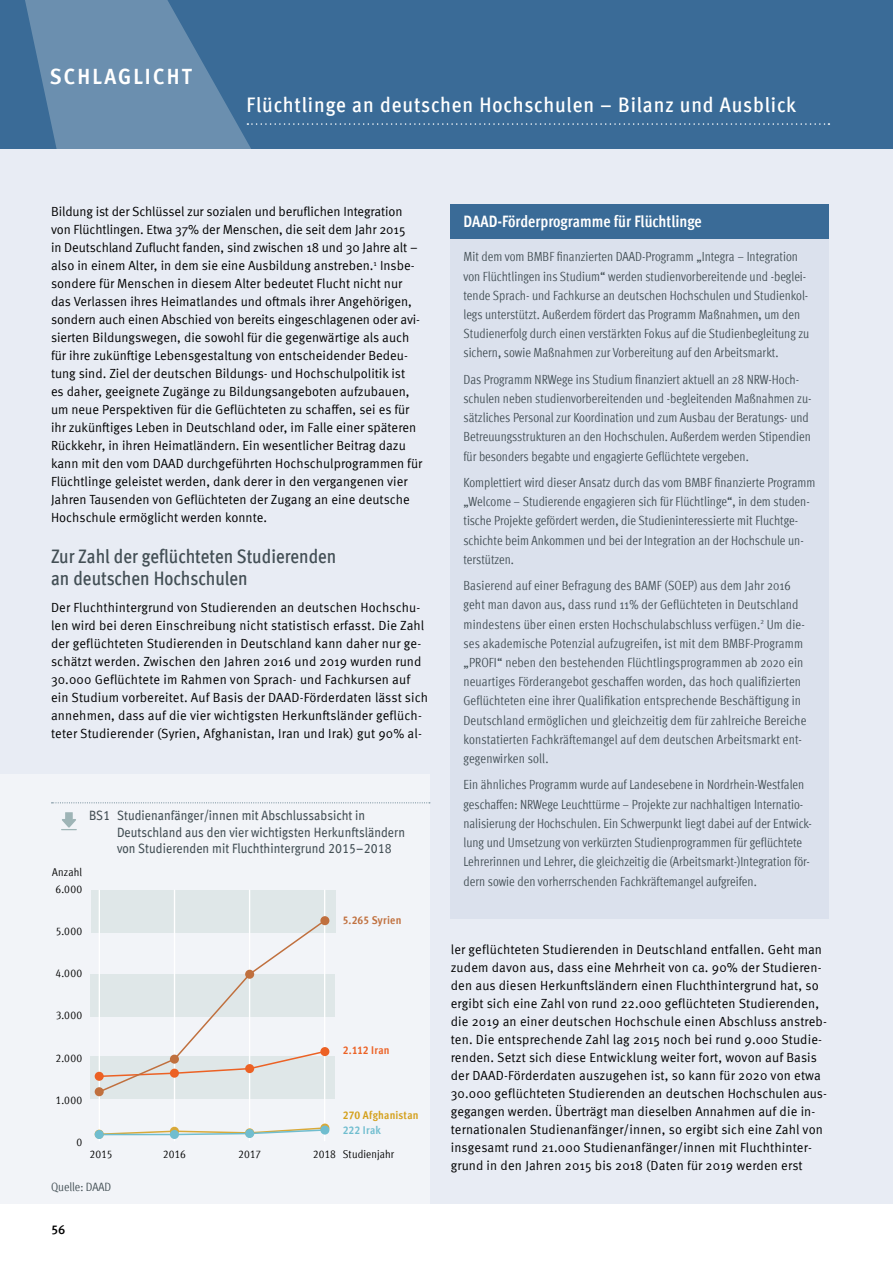
<style>
.page{position:relative;width:893px;height:1263px;background:#fff}
.page>*{position:absolute;margin:0;border:0;box-sizing:border-box;transform-origin:0 0}
.t1{font:700 condensed 22.05px "Meta OT";letter-spacing:.09em;color:#fff;scale:1.05 1}
.t2{font:500 condensed 21px "Meta OT";letter-spacing:.04em;color:#fff;scale:1.05 1}
.t3{font:500 condensed 19.5px/22.5px "Meta OT";color:#434f55}
.t4{font:700 condensed 16.5px "Meta OT";color:#fff}
.t5{font:condensed 13.5px/16.5px "Meta OT";letter-spacing:.005em;color:#434f55}
.t6{font:13.2px/18px "Meta OT";color:#000}
.t7{font:condensed 13.2px/19.2px "Meta OT";color:#434f55}
.t8{font:500 12.75px "Meta OT";color:#000}
.t9{font:condensed 12px "Meta OT";letter-spacing:-.005em;color:#434f55}
.t10{font:condensed 11.25px "Meta OT";letter-spacing:.015em;color:#000}
.t11{font:700 condensed 11.25px "Meta OT";letter-spacing:.015em;color:#d4a01c}
.t12{font:700 condensed 11.25px "Meta OT";letter-spacing:.015em;color:#c0703e}
.t13{font:700 condensed 11.25px "Meta OT";letter-spacing:.01em;color:#ec6124}
.t14{font:700 condensed 11.25px "Meta OT";letter-spacing:.01em;color:#70bdcf}
</style>
<div class="page">
<div style="left:0;top:0;width:893px;height:1203px;background:#e8ecf4"></div>
<div style="left:0;top:0;width:893px;height:149px;background:#3a6b97"></div>
<svg style="left:25px;top:0;width:805px;height:149px"></svg>
<svg style="left:247px;top:123px;width:582px;height:2px"></svg>
<div style="left:451px;top:213px;width:378px;height:706px;background:#dbe1ed"></div>
<div style="left:451px;top:204px;width:378px;height:34px;background:#3a6b97"></div>
<div style="left:0;top:774px;width:429px;height:429px;background:#f2f4f8"></div>
<svg style="left:61px;top:812px;width:16px;height:18px"></svg>
<svg style="left:52px;top:802px;width:378px;height:1px"></svg>
<div style="left:91px;top:890px;width:244px;height:42px;background:#dfe7e8"></div>
<div style="left:91px;top:1057px;width:244px;height:42px;background:#dfe7e8"></div>
<div style="left:91px;top:974px;width:244px;height:42px;background:#dfe7e8"></div>
<hr style="left:174px;top:890px;width:1px;height:251px;background:#fff">
<hr style="left:99px;top:890px;width:1px;height:251px;background:#fff">
<hr style="left:324px;top:890px;width:1px;height:251px;background:#fff">
<hr style="left:249px;top:890px;width:1px;height:251px;background:#fff">
<svg style="left:98px;top:1126px;width:228px;height:10px"></svg>
<svg style="left:97px;top:923px;width:230px;height:168px"></svg>
<div style="left:170px;top:1127px;width:9px;height:9px;background:#d9a939;border-radius:50%"></div>
<svg style="left:320px;top:1123px;width:9px;height:9px"></svg>
<div style="left:95px;top:1130px;width:9px;height:9px;background:#70bdcf;border-radius:50%"></div>
<div style="left:170px;top:1130px;width:9px;height:9px;background:#70bdcf;border-radius:50%"></div>
<div style="left:245px;top:1129px;width:9px;height:9px;background:#70bdcf;border-radius:50%"></div>
<div style="left:320px;top:1125px;width:9px;height:9px;background:#70bdcf;border-radius:50%"></div>
<div style="left:95px;top:1072px;width:9px;height:9px;background:#ec6124;border-radius:50%"></div>
<div style="left:170px;top:1069px;width:9px;height:9px;background:#ec6124;border-radius:50%"></div>
<div style="left:245px;top:1064px;width:9px;height:9px;background:#ec6124;border-radius:50%"></div>
<div style="left:320px;top:1047px;width:9px;height:9px;background:#ec6124;border-radius:50%"></div>
<div style="left:95px;top:1087px;width:9px;height:9px;background:#c0703e;border-radius:50%"></div>
<div style="left:170px;top:1054px;width:9px;height:10px;background:#c0703e;border-radius:50%"></div>
<div style="left:245px;top:970px;width:9px;height:9px;background:#c0703e;border-radius:50%"></div>
<div style="left:320px;top:916px;width:9px;height:9px;background:#c0703e;border-radius:50%"></div>
<h1 class="t1" style="left:50px;top:63px;width:137px">SCHLAGLICHT</h1>
<h2 class="t2" style="left:247px;top:92px;width:525px">Flüchtlinge an deutschen Hochschulen – Bilanz und Ausblick</h2>
<p class="t6" style="left:51px;top:203px;width:373px">Bildung ist der Schlüssel zur sozialen und beruflichen Integration von Flüchtlingen. Etwa 37% der Menschen, die seit dem Jahr 2015<br>in Deutschland Zuflucht fanden, sind zwischen 18 und 30 Jahre alt – also in einem Alter, in dem sie eine Ausbildung anstreben.<sup>1</sup> Insbe&shy;sondere für Menschen in diesem Alter bedeutet Flucht nicht nur das Verlassen ihres Heimatlandes und oftmals ihrer Angehörigen, sondern auch einen Abschied von bereits eingeschlagenen oder avi&shy;sierten Bildungswegen, die sowohl für die gegenwärtige als auch für ihre zukünftige Lebensgestaltung von entscheidender Bedeu&shy;tung sind. Ziel der deutschen Bildungs- und Hochschulpolitik ist<br>es daher, geeignete Zugänge zu Bildungsangeboten aufzubauen, um neue Perspektiven für die Geflüchteten zu schaffen, sei es für ihr zukünftiges Leben in Deutschland oder, im Falle einer späteren Rückkehr, in ihren Heimatländern. Ein wesentlicher Beitrag dazu kann mit den vom DAAD durchgeführten Hochschulprogrammen für Flüchtlinge geleistet werden, dank derer in den vergangenen vier Jahren Tausenden von Geflüchteten der Zugang an eine deutsche Hochschule ermöglicht werden konnte.</p>
<h3 class="t3" style="left:51px;top:544px;width:287px">Zur Zahl der geflüchteten Studierenden an deutschen Hochschulen</h3>
<p class="t6" style="left:51px;top:599px;width:379px">Der Fluchthintergrund von Studierenden an deutschen Hochschu&shy;len wird bei deren Einschreibung nicht statistisch erfasst. Die Zahl der geflüchteten Studierenden in Deutschland kann daher nur ge&shy;schätzt werden. Zwischen den Jahren 2016 und 2019 wurden rund 30.000 Geflüchtete im Rahmen von Sprach- und Fachkursen auf ein Studium vorbereitet. Auf Basis der DAAD-Förderdaten lässt sich annehmen, dass auf die vier wichtigsten Herkunftsländer geflüch&shy;teter Studierender (Syrien, Afghanistan, Iran und Irak) gut 90% al-</p>
<p class="t10" style="left:52px;top:865px;width:32px">Anzahl</p>
<p class="t10" style="left:56px;top:882px;width:28px">6.000</p>
<p class="t10" style="left:56px;top:924px;width:28px">5.000</p>
<p class="t10" style="left:56px;top:966px;width:28px">4.000</p>
<p class="t10" style="left:56px;top:1008px;width:28px">3.000</p>
<p class="t10" style="left:56px;top:1051px;width:28px">2.000</p>
<p class="t10" style="left:56px;top:1093px;width:28px">1.000</p>
<p class="t10" style="left:76px;top:1135px;width:7px">0</p>
<p class="t5" style="left:117px;top:807px;width:289px;text-indent:-28px">BS1 Studienanfänger/innen mit Abschlussabsicht in<br>Deutschland aus den vier wichtigsten Herkunftsländern von Studierenden mit Fluchthintergrund 2015–2018</p>
<p class="t12" style="left:343px;top:913px;width:60px">5.265 Syrien</p>
<p class="t13" style="left:343px;top:1043px;width:48px">2.112 Iran</p>
<p class="t11" style="left:343px;top:1108px;width:77px">270 Afghanistan</p>
<p class="t14" style="left:343px;top:1123px;width:40px">222 Irak</p>
<p class="t10" style="left:90px;top:1147px;width:25px">2015</p>
<p class="t10" style="left:163px;top:1147px;width:25px">2016</p>
<p class="t10" style="left:238px;top:1147px;width:25px">2017</p>
<p class="t10" style="left:313px;top:1147px;width:83px">2018 Studienjahr</p>
<p class="t9" style="left:51px;top:1179px;width:62px">Quelle: DAAD</p>
<p class="t8" style="left:51px;top:1222px;width:16px">56</p>
<p class="t4" style="left:463px;top:211px;width:240px">DAAD-Förderprogramme für Flüchtlinge</p>
<p class="t7" style="left:463px;top:247px;width:347px">Mit dem vom BMBF finanzierten DAAD-Programm „Integra – Integration von Flüchtlingen ins Studium“ werden studienvorbereitende und -beglei&shy;tende Sprach- und Fachkurse an deutschen Hochschulen und Studienkol&shy;legs unterstützt. Außerdem fördert das Programm Maßnahmen, um den Studienerfolg durch einen verstärkten Fokus auf die Studienbegleitung zu sichern, sowie Maßnahmen zur Vorbereitung auf den Arbeitsmarkt.</p>
<p class="t7" style="left:463px;top:369px;width:350px">Das Programm NRWege ins Studium finanziert aktuell an 28 NRW-Hoch&shy;schulen neben studienvorbereitenden und -begleitenden Maßnahmen zu&shy;sätzliches Personal zur Koordination und zum Ausbau der Beratungs- und Betreuungsstrukturen an den Hochschulen. Außerdem werden Stipendien für besonders begabte und engagierte Geflüchtete vergeben.</p>
<p class="t7" style="left:463px;top:473px;width:353px">Komplettiert wird dieser Ansatz durch das vom BMBF finanzierte Programm „Welcome – Studierende engagieren sich für Flüchtlinge“, in dem studen&shy;tische Projekte gefördert werden, die Studieninteressierte mit Fluchtge&shy;schichte beim Ankommen und bei der Integration an der Hochschule un&shy;terstützen.</p>
<p class="t7" style="left:463px;top:576px;width:344px">Basierend auf einer Befragung des BAMF (SOEP) aus dem Jahr 2016 geht man davon aus, dass rund 11% der Geflüchteten in Deutschland mindestens über einen ersten Hochschulabschluss verfügen.<sup>2</sup> Um die&shy;ses akademische Potenzial aufzugreifen, ist mit dem BMBF-Programm „PROFI“ neben den bestehenden Flüchtlingsprogrammen ab 2020 ein neuartiges Förderangebot geschaffen worden, das hoch qualifizierten Geflüchteten eine ihrer Qualifikation entsprechende Beschäftigung in Deutschland ermöglichen und gleichzeitig dem für zahlreiche Bereiche konstatierten Fachkräftemangel auf dem deutschen Arbeitsmarkt ent&shy;gegenwirken soll.</p>
<p class="t7" style="left:463px;top:775px;width:350px">Ein ähnliches Programm wurde auf Landesebene in Nordrhein-Westfalen geschaffen: NRWege Leuchttürme – Projekte zur nachhaltigen Internatio&shy;nalisierung der Hochschulen. Ein Schwerpunkt liegt dabei auf der Entwick&shy;lung und Umsetzung von verkürzten Studienprogrammen für geflüchtete Lehrerinnen und Lehrer, die gleichzeitig die (Arbeitsmarkt-)Integration för&shy;dern sowie den vorherrschenden Fachkräftemangel aufgreifen.</p>
<p class="t6" style="left:451px;top:941px;width:378px">ler geflüchteten Studierenden in Deutschland entfallen. Geht man zudem davon aus, dass eine Mehrheit von ca. 90% der Studieren&shy;den aus diesen Herkunftsländern einen Fluchthintergrund hat, so ergibt sich eine Zahl von rund 22.000 geflüchteten Studierenden, die 2019 an einer deutschen Hochschule einen Abschluss anstreb&shy;ten. Die entsprechende Zahl lag 2015 noch bei rund 9.000 Studie&shy;renden. Setzt sich diese Entwicklung weiter fort, wovon auf Basis der DAAD-Förderdaten auszugehen ist, so kann für 2020 von etwa 30.000 geflüchteten Studierenden an deutschen Hochschulen aus&shy;gegangen werden. Überträgt man dieselben Annahmen auf die in&shy;ternationalen Studienanfänger/innen, so ergibt sich eine Zahl von insgesamt rund 21.000 Studienanfänger/innen mit Fluchthinter&shy;grund in den Jahren 2015 bis 2018 (Daten für 2019 werden erst</p>
</div>
